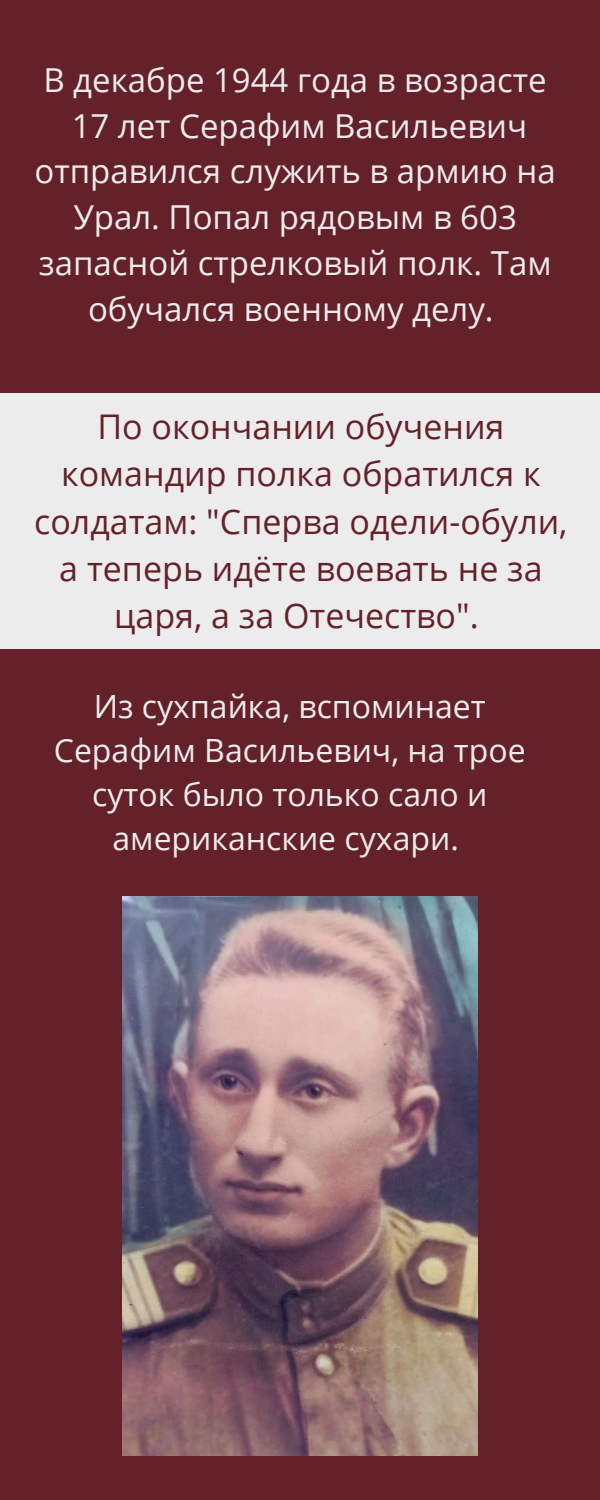
<style>
.page{position:relative;width:600px;height:1500px;background:#65212a}
.page>*{position:absolute;margin:0;border:0;box-sizing:border-box;transform-origin:0 0}
.t1{font:34px/47.2px "Open Sans";color:#65212a;text-align:center}
.t2{font:33px/45.8px "Open Sans";color:#edeced;text-align:center}
.t3{font:32px/44.2px "Open Sans";color:#edeced;text-align:center}
</style>
<div class="page">
<div style="left:0;top:394px;width:600px;height:255px;background:#edeced"></div>
<img style="left:122px;top:896px;width:356px;height:560px">
<h1 class="t2" style="left:34px;top:56px;width:523px">В декабре 1944 года в возрасте<br>17 лет Серафим Васильевич отправился служить в армию на<br>Урал. Попал рядовым в 603 запасной стрелковый полк. Там обучался военному делу.</h1>
<h1 class="t1" style="left:34px;top:402px;width:535px">По окончании обучения командир полка обратился к солдатам: "Сперва одели-обули, а теперь идёте воевать не за царя, а за Отечество".</h1>
<h1 class="t3" style="left:54px;top:683px;width:473px">Из сухпайка, вспоминает<br>Серафим Васильевич, на трое суток было только сало и американские сухари.</h1>
</div>
